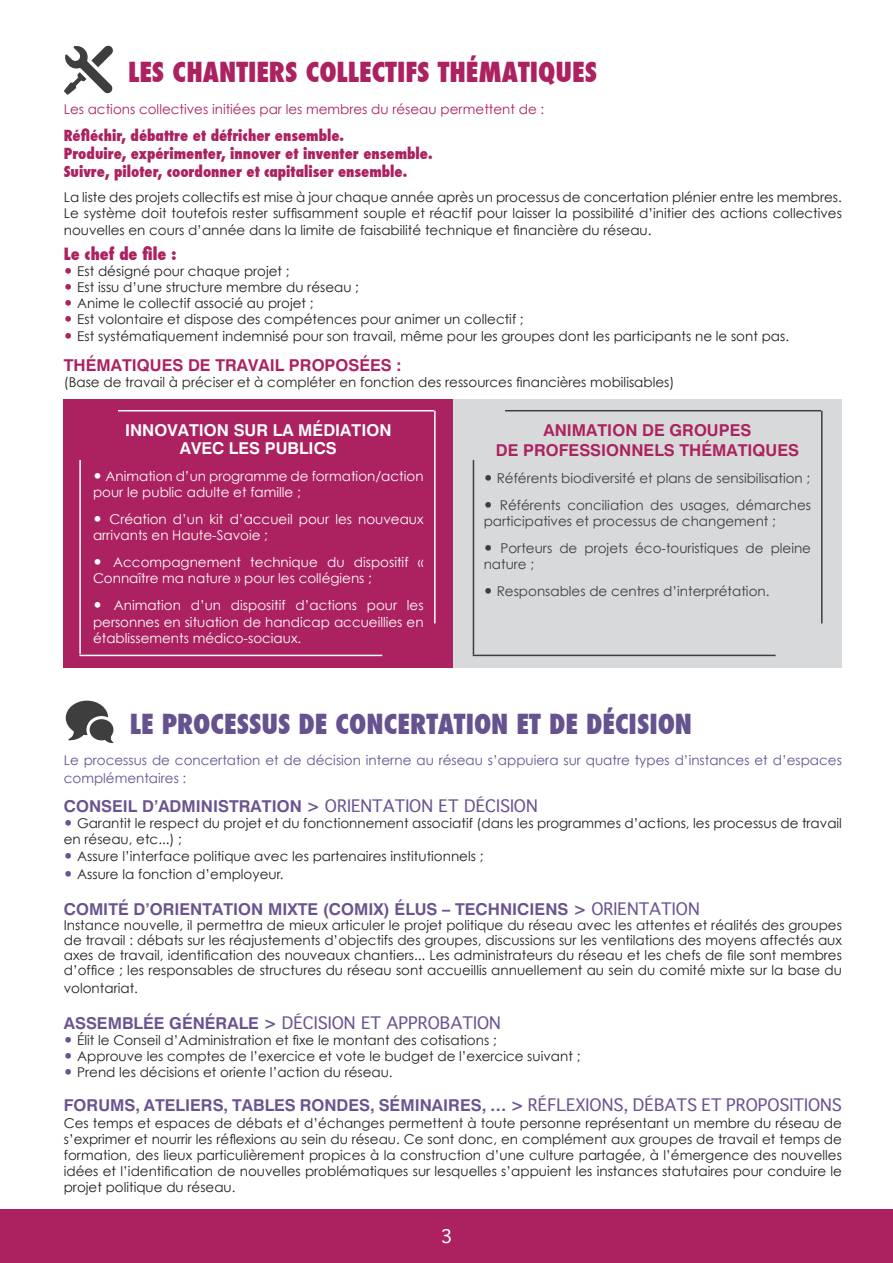
<style>
.page{position:relative;width:893px;height:1263px;background:#fff}
.page>*{position:absolute;margin:0;border:0;box-sizing:border-box;transform-origin:0 0}
.t1{font:800 condensed 27px "Futura";color:#65528f}
.t2{font:800 condensed 27px "Futura";color:#ac2160}
.t3{font:18px "Geneva";color:#fff}
.t4{font:700 16.5px "Geneva";color:#6b538f}
.t5{font:16.5px "Geneva";color:#6b538f}
.t6{font:700 16.5px "Geneva";color:#ac2160}
.t7{font:700 16.5px "Geneva";color:#fff}
.t8{font:800 condensed 16.5px "Futura";color:#ac2160}
.t9{font:800 condensed 15px/18px "Futura";color:#ac2160}
.t10{font:13.5px/16.2px "Century Gothic";color:#231f20;text-align:justify}
.t11{font:13.5px/16.2px "Century Gothic";color:#fff}
.t12{font:13.5px/16.2px "Century Gothic";color:#3e3e3f}
.t13{font:13.5px/18px "Century Gothic";color:#65528f}
.t14{font:13.5px "Century Gothic";color:#ac2160}
.s1{font-family:"Geneva";color:#ac2160}
.s2{font-family:"Geneva"}
.s3{font-weight:700}
.s4{font-family:"Geneva";color:#6b538f}
</style>
<div class="page">
<div style="left:453px;top:399px;width:389px;height:269px;background:#d8d9db"></div>
<div style="left:64px;top:399px;width:389px;height:269px;background:#ac2160"></div>
<hr style="left:79px;top:460px;width:2px;height:194px;background:#fff">
<hr style="left:434px;top:411px;width:2px;height:212px;background:#fff">
<hr style="left:118px;top:410px;width:316px;height:1px;background:#fff">
<hr style="left:821px;top:411px;width:1px;height:212px;background:#3e3e3f">
<hr style="left:505px;top:410px;width:316px;height:1px;background:#3e3e3f">
<hr style="left:473px;top:460px;width:1px;height:195px;background:#3e3e3f">
<hr style="left:473px;top:655px;width:303px;height:1px;background:#3e3e3f">
<hr style="left:79px;top:655px;width:303px;height:1px;background:#fff">
<div style="left:0;top:1210px;width:893px;height:53px;background:#ac2160"></div>
<svg style="left:64px;top:46px;width:49px;height:49px"></svg>
<svg style="left:66px;top:701px;width:47px;height:42px"></svg>
<h1 class="t2" style="left:128px;top:53px;width:470px">LES CHANTIERS COLLECTIFS THÉMATIQUES</h1>
<p class="t14" style="left:64px;top:101px;width:482px">Les actions collectives initiées par les membres du réseau permettent de :</p>
<p class="t9" style="left:64px;top:126px;width:370px">Réfléchir, débattre et défricher ensemble.<br>Produire, expérimenter, innover et inventer ensemble.<br>Suivre, piloter, coordonner et capitaliser ensemble.</p>
<p class="t10" style="left:64px;top:189px;width:780px">La liste des projets collectifs est mise à jour chaque année après un processus de concertation plénier entre les membres.<br>Le système doit toutefois rester suffisamment souple et réactif pour laisser la possibilité d’initier des actions collectives nouvelles en cours d’année dans la limite de faisabilité technique et financière du réseau.</p>
<p class="t8" style="left:64px;top:242px;width:114px">Le chef de file :</p>
<p class="t10" style="left:64px;top:263px;width:227px"><span class="s1">•</span> Est désigné pour chaque projet ;</p>
<p class="t10" style="left:64px;top:279px;width:297px"><span class="s1">•</span> Est issu d’une structure membre du réseau ;</p>
<p class="t10" style="left:64px;top:295px;width:251px"><span class="s1">•</span> Anime le collectif associé au projet ;</p>
<p class="t10" style="left:64px;top:311px;width:461px"><span class="s1">•</span> Est volontaire et dispose des compétences pour animer un collectif ;</p>
<p class="t10" style="left:64px;top:327px;width:727px"><span class="s1">•</span> Est systématiquement indemnisé pour son travail, même pour les groupes dont les participants ne le sont pas.</p>
<p class="t6" style="left:64px;top:355px;width:22px">THÉMATIQUES</p>
<p class="t6" style="left:188px;top:355px;width:39px">DE TRAVAIL</p>
<p class="t6" style="left:289px;top:355px;width:13px">PROPOSÉES</p>
<p class="t6" style="left:397px;top:355px;width:7px">:</p>
<p class="t10" style="left:64px;top:374px;width:612px">(Base de travail à préciser et à compléter en fonction des ressources financières mobilisables)</p>
<p class="t7" style="left:125px;top:420px;width:17px">INNOVATION</p>
<p class="t7" style="left:234px;top:420px;width:12px">SUR</p>
<p class="t7" style="left:273px;top:420px;width:37px">LA MÉDIATION</p>
<p class="t7" style="left:180px;top:438px;width:12px">AVEC</p>
<p class="t7" style="left:229px;top:438px;width:11px">LES</p>
<p class="t7" style="left:265px;top:438px;width:12px">PUBLICS</p>
<p class="t11" style="left:93px;top:468px;width:332px"><span class="s2">•</span> Animation d’un programme de formation/action pour le public adulte et famille ;</p>
<p class="t11" style="left:93px;top:511px;width:332px"><span class="s2">•</span> Création d’un kit d’accueil pour les nouveaux arrivants en Haute-Savoie ;</p>
<p class="t11" style="left:93px;top:554px;width:332px"><span class="s2">•</span> Accompagnement technique du dispositif «<br>Connaître ma nature » pour les collégiens ;</p>
<p class="t11" style="left:93px;top:597px;width:332px;text-align:justify"><span class="s2">•</span> Animation d’un dispositif d’actions pour les personnes en situation de handicap accueillies en établissements médico-sociaux.</p>
<p class="t6" style="left:543px;top:420px;width:23px">ANIMATION</p>
<p class="t6" style="left:642px;top:420px;width:40px">DE GROUPES</p>
<p class="t6" style="left:496px;top:440px;width:40px">DE PROFESSIONNELS</p>
<p class="t6" style="left:679px;top:440px;width:12px">THÉMATIQUES</p>
<p class="t12" style="left:484px;top:469px;width:328px"><span class="s2">•</span> Référents biodiversité et plans de sensibilisation ;</p>
<p class="t12" style="left:484px;top:496px;width:329px"><span class="s2">•</span> Référents conciliation des usages, démarches participatives et processus de changement ;</p>
<p class="t12" style="left:484px;top:540px;width:329px"><span class="s2">•</span> Porteurs de projets éco-touristiques de pleine nature ;</p>
<p class="t12" style="left:484px;top:583px;width:287px"><span class="s2">•</span> Responsables de centres d’interprétation.</p>
<h1 class="t1" style="left:130px;top:705px;width:564px">LE PROCESSUS DE CONCERTATION ET DE DÉCISION</h1>
<p class="t13" style="left:64px;top:751px;width:780px">Le processus de concertation et de décision interne au réseau s’appuiera sur quatre types d’instances et d’espaces complémentaires :</p>
<p class="t4" style="left:64px;top:796px;width:12px">CONSEIL</p>
<p class="t4" style="left:142px;top:796px;width:28px">D’ADMINISTRATION</p>
<p class="t5" style="left:307px;top:792px;width:29px"><span class="s3">&gt;</span> ORIENT</p>
<p class="t5" style="left:383px;top:792px;width:23px">ATION</p>
<p class="t5" style="left:439px;top:792px;width:36px">ET DÉCISION</p>
<p class="t10" style="left:64px;top:815px;width:780px"><span class="s4">•</span> Garantit le respect du projet et du fonctionnement associatif (dans les programmes d’actions, les processus de travail en réseau, etc...) ;</p>
<p class="t10" style="left:64px;top:847px;width:421px"><span class="s4">•</span> Assure l’interface politique avec les partenaires institutionnels ;</p>
<p class="t10" style="left:64px;top:865px;width:221px"><span class="s4">•</span> Assure la fonction d’employeur.</p>
<p class="t4" style="left:64px;top:899px;width:12px">COMITÉ</p>
<p class="t4" style="left:134px;top:899px;width:28px">D’ORIENTATION</p>
<p class="t4" style="left:268px;top:899px;width:11px">MIXTE</p>
<p class="t4" style="left:323px;top:899px;width:18px">(COMIX</p>
<p class="t4" style="left:384px;top:899px;width:23px">) ÉLUS</p>
<p class="t4" style="left:442px;top:899px;width:25px">– TECHNICIENS</p>
<p class="t5" style="left:573px;top:894px;width:29px"><span class="s3">&gt;</span> ORIENT</p>
<p class="t5" style="left:649px;top:894px;width:23px">ATION</p>
<p class="t10" style="left:64px;top:917px;width:780px;line-height:15px">Instance nouvelle, il permettra de mieux articuler le projet politique du réseau avec les attentes et réalités des groupes de travail : débats sur les réajustements d’objectifs des groupes, discussions sur les ventilations des moyens affectés aux axes de travail, identification des nouveaux chantiers... Les administrateurs du réseau et les chefs de file sont membres d’office ; les responsables de structures du réseau sont accueillis annuellement au sein du comité mixte sur la base du</p>
<p class="t10" style="left:64px;top:979px;width:76px">volontariat.</p>
<p class="t4" style="left:64px;top:1013px;width:13px">ASSEMBLÉE</p>
<p class="t4" style="left:169px;top:1013px;width:13px">GÉNÉRALE</p>
<p class="t5" style="left:264px;top:1008px;width:29px"><span class="s3">&gt;</span> DÉCISION</p>
<p class="t5" style="left:361px;top:1008px;width:49px">ET APPROB</p>
<p class="t5" style="left:450px;top:1008px;width:23px">ATION</p>
<p class="t10" style="left:64px;top:1031px;width:434px"><span class="s4">•</span> Élit le Conseil d’Administration et fixe le montant des cotisations ;</p>
<p class="t10" style="left:64px;top:1048px;width:518px"><span class="s4">•</span> Approuve les comptes de l’exercice et vote le budget de l’exercice suivant ;</p>
<p class="t10" style="left:64px;top:1064px;width:330px"><span class="s4">•</span> Prend les décisions et oriente l’action du réseau.</p>
<p class="t4" style="left:64px;top:1095px;width:23px">FORUMS</p>
<p class="t4" style="left:135px;top:1095px;width:20px">, ATELIERS</p>
<p class="t4" style="left:224px;top:1095px;width:20px">, TABLES</p>
<p class="t4" style="left:300px;top:1095px;width:13px">RONDES</p>
<p class="t4" style="left:370px;top:1095px;width:20px">, SÉMINAIRES</p>
<p class="t5" style="left:482px;top:1091px;width:114px"><span class="s3">, … &gt;</span> RÉFLEXIONS</p>
<p class="t5" style="left:623px;top:1091px;width:21px">, DÉB</p>
<p class="t5" style="left:664px;top:1091px;width:179px">ATS ET PROPOSITIONS</p>
<p class="t10" style="left:64px;top:1114px;width:780px">Ces temps et espaces de débats et d’échanges permettent à toute personne représentant un membre du réseau de s’exprimer et nourrir les réflexions au sein du réseau. Ce sont donc, en complément aux groupes de travail et temps de formation, des lieux particulièrement propices à la construction d’une culture partagée, à l’émergence des nouvelles idées et l’identification de nouvelles problématiques sur lesquelles s’appuient les instances statutaires pour conduire le projet politique du réseau.</p>
<h2 class="t3" style="left:441px;top:1221px;width:14px">3</h2>
</div>
